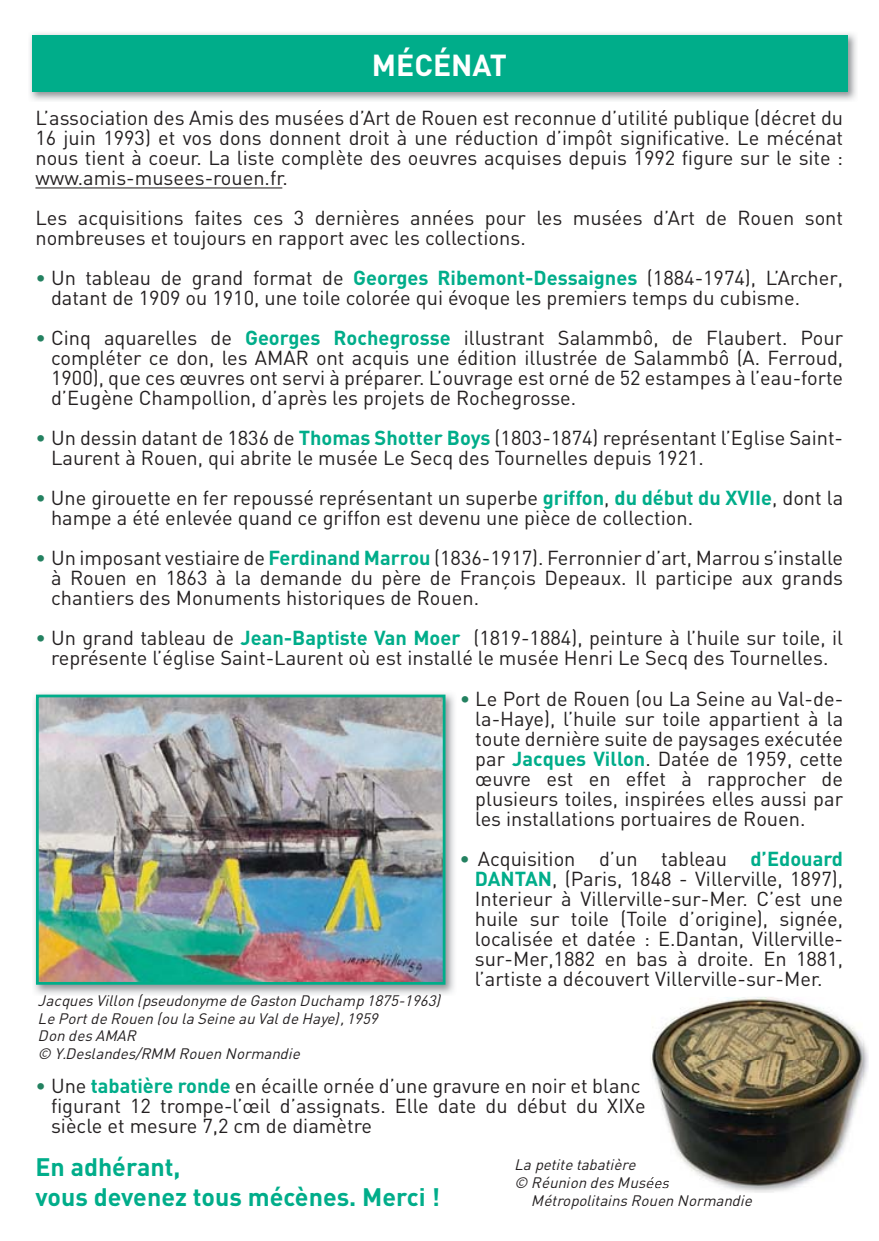
<style>
.page{position:relative;width:879px;height:1241px;background:#fff}
.page>*{position:absolute;margin:0;border:0;box-sizing:border-box;transform-origin:0 0}
.t1{font:700 30px "DIN";color:#fff}
.t2{font:700 25px/30px "DIN";color:#00ad8a}
.t3{font:20px/20px "DIN";color:#231f20;text-align:justify}
.t4{font:italic 15px/17.5px "DIN";color:#231f20}
.s1{color:#238160}
.s2{font-weight:700;color:#00ad8a}
</style>
<div class="page">
<hr style="left:35px;top:187px;width:247px;height:1px;background:#231f20">
<img style="left:30px;top:33px;width:827px;height:68px">
<div style="left:32px;top:35px;width:815px;height:57px;background:#00ad8a"></div>
<img style="left:34px;top:693px;width:420px;height:302px">
<img style="left:40px;top:698px;width:401px;height:282px">
<div style="left:36px;top:694px;width:409px;height:290px;border:3px solid #00ad8a"></div>
<img style="left:650px;top:1040px;width:219px;height:152px">
<img style="left:650px;top:1176px;width:19px;height:12px">
<img style="left:652px;top:997px;width:211px;height:188px">
<img style="left:652px;top:1176px;width:17px;height:9px">
<h1 class="t1" style="left:372px;top:54px;width:137px">MÉCÉNAT</h1>
<p class="t3" style="left:35px;top:110px;width:809px">L’association des Amis des musées d’Art de Rouen est reconnue d’utilité publique (décret du 16 juin 1993) et vos dons donnent droit à une réduction d’impôt significative. Le mécénat nous tient à coeur. La liste complète des oeuvres acquises depuis 1992 figure sur le site : www.amis-musees-rouen.fr.</p>
<p class="t3" style="left:35px;top:210px;width:809px">Les acquisitions faites ces 3 dernières années pour les musées d’Art de Rouen sont nombreuses et toujours en rapport avec les collections.</p>
<p class="t3" style="left:51px;top:270px;width:793px;text-indent:-16px"><span class="s1">•</span> Un tableau de grand format de <span class="s2">Georges Ribemont-Dessaignes</span> (1884-1974), L’Archer, datant de 1909 ou 1910, une toile colorée qui évoque les premiers temps du cubisme.</p>
<p class="t3" style="left:51px;top:330px;width:793px;text-indent:-16px"><span class="s1">•</span> Cinq aquarelles de <span class="s2">Georges Rochegrosse</span> illustrant Salammbô, de Flaubert. Pour compléter ce don, les AMAR ont acquis une édition illustrée de Salammbô (A. Ferroud, 1900), que ces œuvres ont servi à préparer. L’ouvrage est orné de 52 estampes à l’eau-forte d’Eugène Champollion, d’après les projets de Rochegrosse.</p>
<p class="t3" style="left:51px;top:430px;width:793px;text-indent:-16px"><span class="s1">•</span> Un dessin datant de 1836 de <span class="s2">Thomas Shotter Boys</span> (1803-1874) représentant l’Eglise Saint-<br>Laurent à Rouen, qui abrite le musée Le Secq des Tournelles depuis 1921.</p>
<p class="t3" style="left:51px;top:490px;width:793px;text-indent:-16px"><span class="s1">•</span> Une girouette en fer repoussé représentant un superbe <span class="s2">griffon</span>, <span class="s2">du début du XVIIe</span>, dont la hampe a été enlevée quand ce griffon est devenu une pièce de collection.</p>
<p class="t3" style="left:51px;top:550px;width:793px;text-indent:-16px"><span class="s1">•</span> Un imposant vestiaire de <span class="s2">Ferdinand Marrou</span> (1836-1917). Ferronnier d’art, Marrou s’installe à Rouen en 1863 à la demande du père de François Depeaux. Il participe aux grands chantiers des Monuments historiques de Rouen.</p>
<p class="t3" style="left:35px;top:630px;width:809px;text-align:center"><span class="s1">•</span> Un grand tableau de <span class="s2">Jean-Baptiste Van Moer</span> (1819-1884), peinture à l’huile sur toile, il représente l’église Saint-Laurent où est installé le musée Henri Le Secq des Tournelles.</p>
<p class="t3" style="left:475px;top:690px;width:369px;text-indent:-16px"><span class="s1">•</span> Le Port de Rouen (ou La Seine au Val-de&shy;la-Haye), l’huile sur toile appartient à la toute dernière suite de paysages exécutée par <span class="s2">Jacques Villon</span>. Datée de 1959, cette œuvre est en effet à rapprocher de plusieurs toiles, inspirées elles aussi par les installations portuaires de Rouen.</p>
<p class="t3" style="left:475px;top:850px;width:370px;text-indent:-15px"><span class="s1">•</span> Acquisition d’un tableau <span class="s2">d’Edouard DANTAN</span>, (Paris, 1848 - Villerville, 1897), Interieur à Villerville-sur-Mer. C’est une huile sur toile (Toile d’origine), signée, localisée et datée : E.Dantan, Villerville&shy;sur-Mer,1882 en bas à droite. En 1881, l’artiste a découvert Villerville-sur-Mer.</p>
<p class="t4" style="left:39px;top:993px;width:404px">Jacques Villon (pseudonyme de Gaston Duchamp 1875-1963)<br>Le Port de Rouen (ou la Seine au Val de Haye), 1959<br>Don des AMAR<br>© Y.Deslandes/RMM Rouen Normandie</p>
<p class="t3" style="left:51px;top:1078px;width:596px;text-align:left;text-indent:-16px"><span class="s1">•</span> Une <span class="s2">tabatière ronde</span> en écaille ornée d’une gravure en noir et blanc figurant 12 trompe-l’œil d’assignats. Elle date du début du XIXe siècle et mesure 7,2 cm de diamètre</p>
<p class="t2" style="left:35px;top:1154px;width:406px">En adhérant,<br>vous devenez tous mécènes. Merci !</p>
<p class="t4" style="left:515px;top:1157px;width:122px">La petite tabatière</p>
<p class="t4" style="left:515px;top:1175px;width:156px">© Réunion des Musées</p>
<p class="t4" style="left:532px;top:1193px;width:222px">Métropolitains Rouen Normandie</p>
</div>
